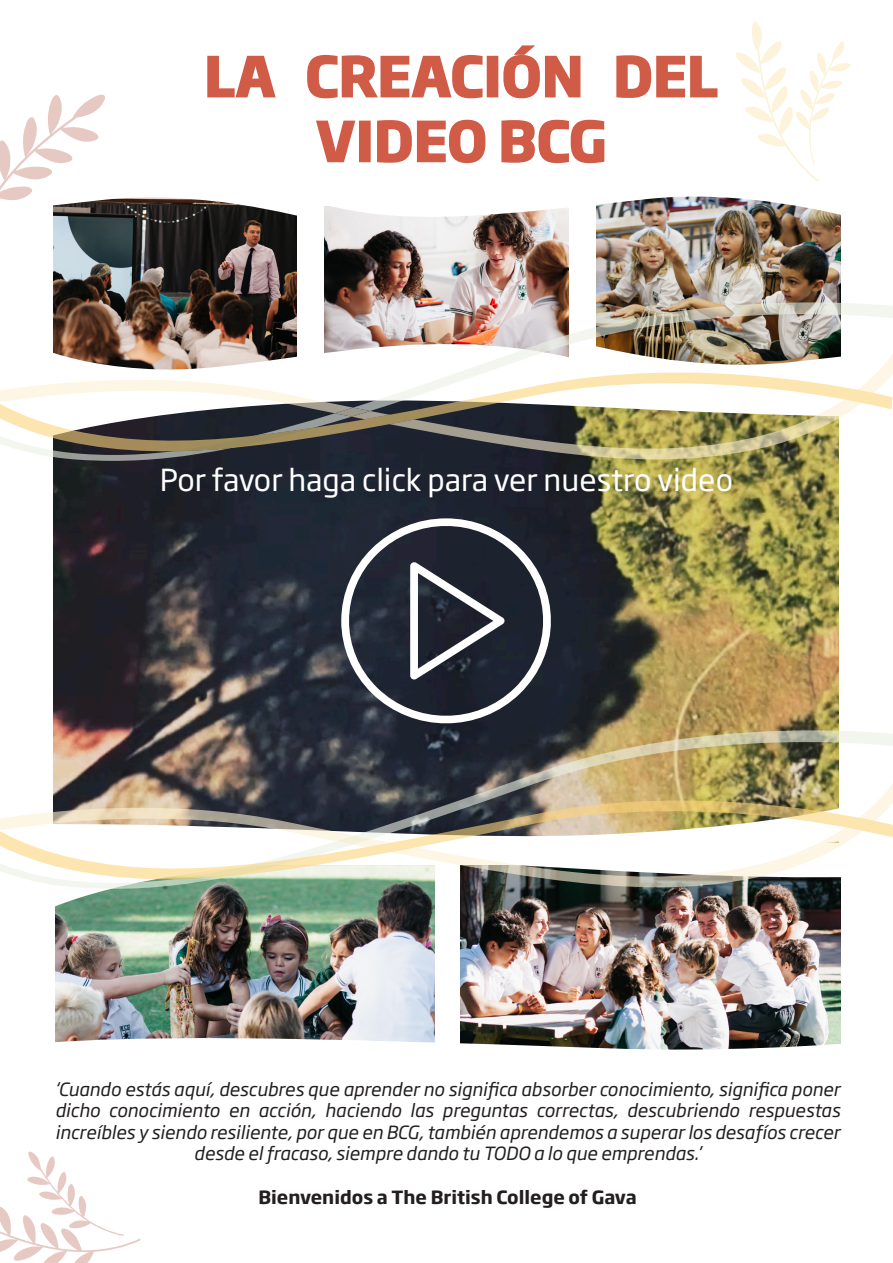
<style>
.page{position:relative;width:893px;height:1263px;background:#fff}
.page>*{position:absolute;margin:0;border:0;box-sizing:border-box;transform-origin:0 0}
.t1{font:700 54px/64.8px "Soho Gothic Pro";color:#d05b47;text-align:center}
.t2{font:30px "Soho Gothic Pro";color:#fff}
.t3{font:italic 18px/21.6px "Soho Gothic Pro";color:#231f20;text-align:center}
.t4{font:700 18px "Soho Gothic Pro";color:#231f20}
</style>
<div class="page">
<img style="left:55px;top:953px;width:380px;height:67px">
<img style="left:460px;top:953px;width:380px;height:67px">
<img style="left:53px;top:268px;width:244px;height:19px">
<img style="left:596px;top:222px;width:244px;height:80px">
<img style="left:325px;top:222px;width:243px;height:65px">
<img style="left:53px;top:494px;width:786px;height:236px">
<svg style="left:340px;top:517px;width:221px;height:213px;background:#414650"></svg>
<img style="left:486px;top:196px;width:355px;height:26px">
<img style="left:53px;top:287px;width:516px;height:15px">
<svg style="left:53px;top:462px;width:786px;height:32px;background:#454635"></svg>
<img style="left:55px;top:890px;width:786px;height:63px">
<img style="left:55px;top:1020px;width:786px;height:30px">
<div style="left:487px;top:56px;width:11px;height:41px;border:2px solid #d05b47"></div>
<svg style="left:503px;top:45px;width:78px;height:54px"></svg>
<svg style="left:616px;top:55px;width:102px;height:43px"></svg>
<svg style="left:501px;top:119px;width:104px;height:45px"></svg>
<svg style="left:735px;top:22px;width:116px;height:160px"></svg>
<svg style="left:0;top:1151px;width:141px;height:112px"></svg>
<svg style="left:0;top:54px;width:486px;height:214px"></svg>
<img style="left:5px;top:730px;width:888px;height:159px">
<svg style="left:0;top:818px;width:875px;height:61px"></svg>
<img style="left:26px;top:302px;width:867px;height:159px">
<img style="left:0;top:339px;width:893px;height:112px">
<p class="t1" style="left:204px;top:41px;width:516px">LA CREACIÓN DEL<br>VIDEO BCG</p>
<p class="t2" style="left:160px;top:457px;width:575px">Por favor haga click para ver nuestro video</p>
<p class="t3" style="left:55px;top:1077px;width:786px">‘Cuando estás aquí, descubres que aprender no significa absorber conocimiento, significa poner dicho conocimiento en acción, haciendo las preguntas correctas, descubriendo respuestas increíbles y siendo resiliente, por que en BCG, también aprendemos a superar los desafíos crecer desde el fracaso, siempre dando tu TODO a lo que emprendas.’</p>
<p class="t4" style="left:258px;top:1182px;width:380px">Bienvenidos a The British College of Gava</p>
</div>
